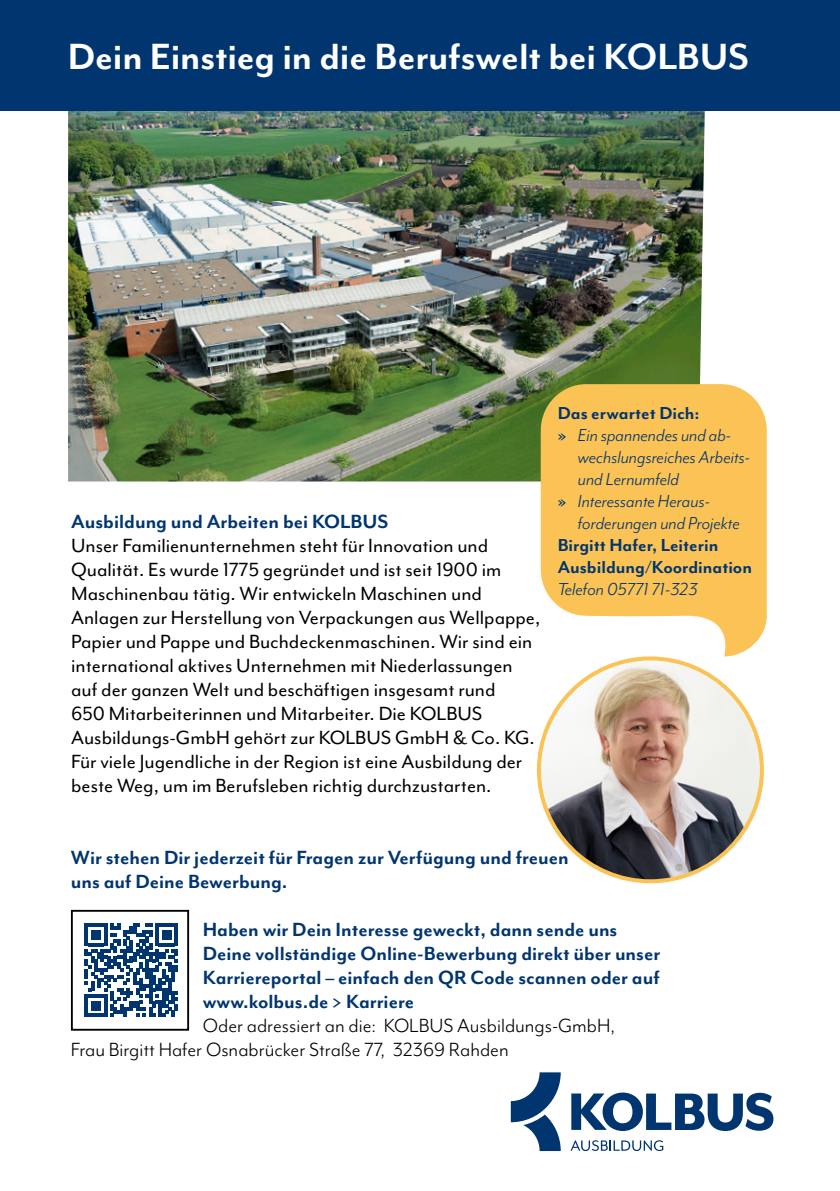
<style>
.page{position:relative;width:840px;height:1191px;background:#fff}
.page>*{position:absolute;margin:0;border:0;box-sizing:border-box;transform-origin:0 0}
.t1{font:700 42px "Mr Eaves Mod OT";letter-spacing:-.005em;color:#fff}
.Fließtext{font:22px/24px "Mr Eaves Mod OT";color:#000}
.t2{font:700 22px/24px "Mr Eaves Mod OT";color:#00356f}
.t3{font:22px "Mr Eaves Mod OT";color:#000}
.t4{font:italic 20px/22px "Mr Eaves Mod OT";color:#00356f}
.t5{font:700 20px/22px "Mr Eaves Mod OT";color:#00356f}
.s1{font-weight:700;font-style:normal}
.s2{font-weight:400;font-style:italic}
.s3{font-weight:400;color:#000}
</style>
<div class="page">
<img style="left:68px;top:110px;width:636px;height:371px">
<svg style="left:510px;top:1072px;width:50px;height:79px"></svg>
<svg style="left:571px;top:1092px;width:202px;height:39px"></svg>
<svg style="left:570px;top:1140px;width:93px;height:11px"></svg>
<img style="left:538px;top:658px;width:223px;height:223px;border-radius:111px">
<svg style="left:540px;top:384px;width:226px;height:272px;background:#fac96d"></svg>
<svg style="left:85px;top:923px;width:93px;height:94px"></svg>
<div style="left:71px;top:910px;width:118px;height:120px;border:2px solid #000"></div>
<div style="left:0;top:0;width:839px;height:110px;background:#00356f"></div>
<h2 class="t1" style="left:68px;top:33px;width:682px">Dein Einstieg in die Berufswelt bei KOLBUS</h2>
<h4 class="t2" style="left:71px;top:509px;width:318px">Ausbildung und Arbeiten bei KOLBUS</h4>
<p class="Fließtext" style="left:71px;top:533px;width:470px">Unser Familienunternehmen steht für Innovation und Qualität. Es wurde 1775 gegründet und ist seit 1900 im Maschinenbau tätig. Wir entwickeln Maschinen und Anlagen zur Herstellung von Verpackungen aus Wellpappe, Papier und Pappe und Buchdeckenmaschinen. Wir sind ein international aktives Unternehmen mit Niederlassungen auf der ganzen Welt und beschäftigen insgesamt rund<br>650 Mitarbeiterinnen und Mitarbeiter. Die KOLBUS Ausbildungs-GmbH gehört zur KOLBUS GmbH &amp; Co. KG.<br>Für viele Jugendliche in der Region ist eine Ausbildung der beste Weg, um im Berufsleben richtig durchzustarten.</p>
<h4 class="t5" style="left:557px;top:401px;width:143px">Das erwartet Dich:</h4>
<h4 class="t4" style="left:577px;top:423px;width:174px;text-indent:-20px"><span class="s1">»</span> Ein spannendes und ab&shy;wechslungsreiches Arbeits&shy;und Lernumfeld</h4>
<h4 class="t4" style="left:577px;top:489px;width:163px;text-indent:-20px"><span class="s1">»</span> Interessante Heraus&shy;forderungen und Projekte</h4>
<h4 class="t5" style="left:557px;top:533px;width:162px">Birgitt Hafer, Leiterin</h4>
<h4 class="t5" style="left:557px;top:555px;width:196px">Ausbildung/Koordination<br><span class="s2">Telefon 05771 71-323</span></h4>
<h4 class="t2" style="left:71px;top:845px;width:499px">Wir stehen Dir jederzeit für Fragen zur Verfügung und freuen uns auf Deine Bewerbung.</h4>
<h4 class="t2" style="left:203px;top:917px;width:459px">Haben wir Dein Interesse geweckt, dann sende uns Deine vollständige Online-Bewerbung direkt über unser Karriereportal – einfach den QR Code scannen oder auf www.kolbus.de &gt; Karriere<br><span class="s3">Oder adressiert an die: KOLBUS Ausbildungs-GmbH,</span></h4>
<h4 class="t3" style="left:71px;top:1037px;width:439px">Frau Birgitt Hafer Osnabrücker Straße 77, 32369 Rahden</h4>
</div>
